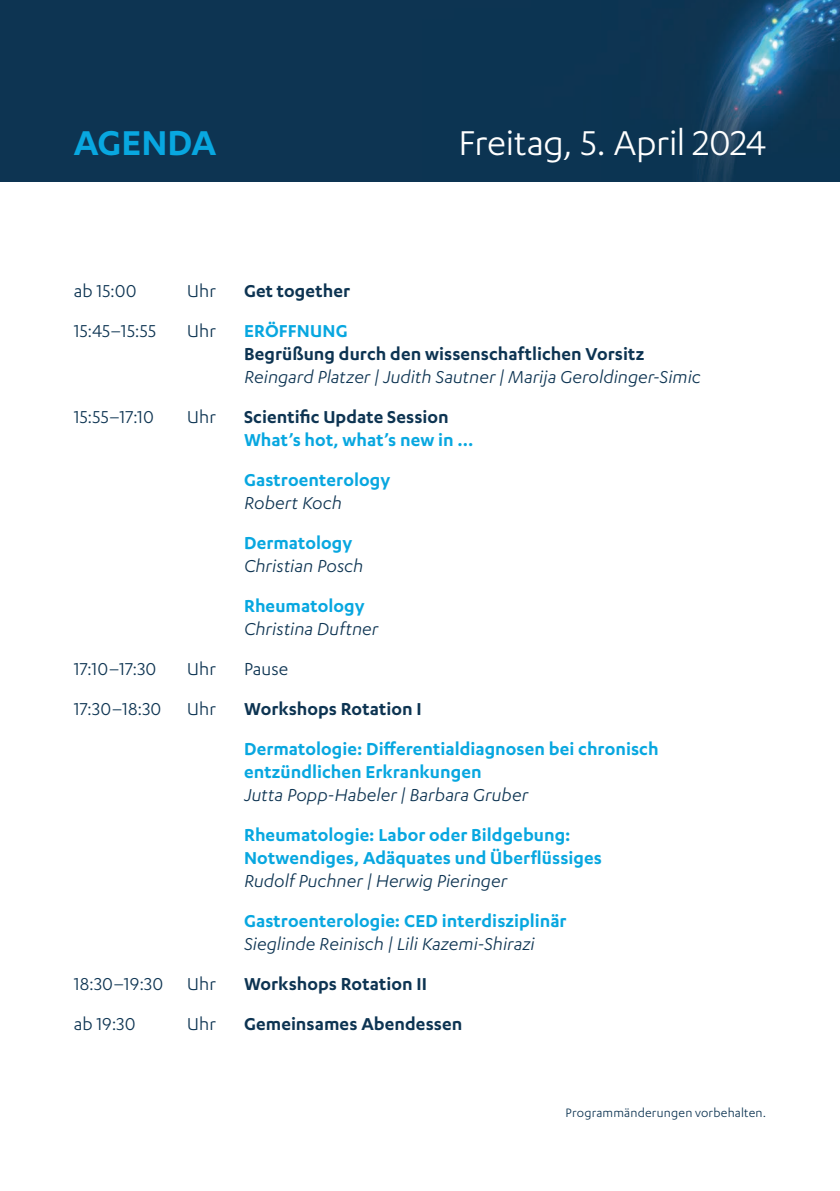
<style>
.page{position:relative;width:840px;height:1191px;background:#fff}
.page>*{position:absolute;margin:0;border:0;box-sizing:border-box;transform-origin:0 0}
.t1{font:40px "Karbon";letter-spacing:-.01em;color:#fff}
.t2{font:600 40px "Karbon";color:#08a7e0}
.t3{font:600 20px/23px "Karbon";letter-spacing:.005em;color:#08a7e0}
.t4{font:italic 20px "Karbon";letter-spacing:.005em;color:#0d3452}
.t5{font:600 20px "Karbon";letter-spacing:.005em;color:#0d3452}
.t6{font:20px "Karbon";color:#0d3452}
.t7{font:14px "Karbon";letter-spacing:.015em;color:#0d3452}
</style>
<div class="page">
<div style="left:0;top:0;width:839px;height:181px;background:#0d3452"></div>
<img style="left:698px;top:0;width:141px;height:181px">
<h1 class="t2" style="left:74px;top:120px;width:144px">AGENDA</h1>
<h1 class="t1" style="left:458px;top:121px;width:309px">Freitag, 5. April 2024</h1>
<p class="t6" style="left:74px;top:280px;width:64px">ab 15:00</p>
<p class="t6" style="left:187px;top:280px;width:30px">Uhr</p>
<p class="t5" style="left:244px;top:280px;width:107px">Get together</p>
<p class="t6" style="left:74px;top:320px;width:84px">15:45–15:55</p>
<p class="t6" style="left:187px;top:320px;width:30px">Uhr</p>
<p class="t3" style="left:244px;top:319px;width:105px">ERÖFFNUNG</p>
<p class="t5" style="left:244px;top:343px;width:401px">Begrüßung durch den wissenschaftlichen Vorsitz</p>
<p class="t4" style="left:244px;top:366px;width:458px">Reingard Platzer | Judith Sautner | Marija Geroldinger-Simic</p>
<p class="t6" style="left:74px;top:406px;width:82px">15:55–17:10</p>
<p class="t6" style="left:187px;top:406px;width:30px">Uhr</p>
<p class="t5" style="left:244px;top:406px;width:206px">Scientific Update Session</p>
<p class="t3" style="left:244px;top:419px;width:231px;line-height:40px">What’s hot, what’s new in ...<br>Gastroenterology</p>
<p class="t4" style="left:244px;top:492px;width:99px">Robert Koch</p>
<p class="t3" style="left:244px;top:531px;width:110px">Dermatology</p>
<p class="t4" style="left:244px;top:555px;width:121px">Christian Posch</p>
<p class="t3" style="left:244px;top:594px;width:122px">Rheumatology</p>
<p class="t4" style="left:244px;top:618px;width:136px">Christina Duftner</p>
<p class="t6" style="left:74px;top:658px;width:84px">17:10–17:30</p>
<p class="t6" style="left:187px;top:658px;width:30px">Uhr</p>
<p class="t6" style="left:244px;top:658px;width:46px">Pause</p>
<p class="t6" style="left:74px;top:698px;width:89px">17:30–18:30</p>
<p class="t6" style="left:187px;top:698px;width:30px">Uhr</p>
<p class="t5" style="left:244px;top:698px;width:179px">Workshops Rotation I</p>
<p class="t3" style="left:244px;top:737px;width:416px">Dermatologie: Differentialdiagnosen bei chronisch entzündlichen Erkrankungen</p>
<p class="t4" style="left:244px;top:784px;width:285px">Jutta Popp-Habeler | Barbara Gruber</p>
<p class="t3" style="left:244px;top:823px;width:359px">Rheumatologie: Labor oder Bildgebung:<br>Notwendiges, Adäquates und Überflüssiges</p>
<p class="t4" style="left:244px;top:870px;width:264px">Rudolf Puchner | Herwig Pieringer</p>
<p class="t3" style="left:244px;top:909px;width:324px">Gastroenterologie: CED interdisziplinär</p>
<p class="t4" style="left:244px;top:933px;width:292px">Sieglinde Reinisch | Lili Kazemi-Shirazi</p>
<p class="t6" style="left:74px;top:973px;width:144px">18:30–19:30 Uhr</p>
<p class="t5" style="left:244px;top:973px;width:184px">Workshops Rotation II</p>
<p class="t6" style="left:74px;top:1013px;width:63px">ab 19:30</p>
<p class="t6" style="left:187px;top:1013px;width:30px">Uhr</p>
<p class="t5" style="left:244px;top:1013px;width:220px">Gemeinsames Abendessen</p>
<p class="t7" style="left:565px;top:1105px;width:202px">Programmänderungen vorbehalten.</p>
</div>
